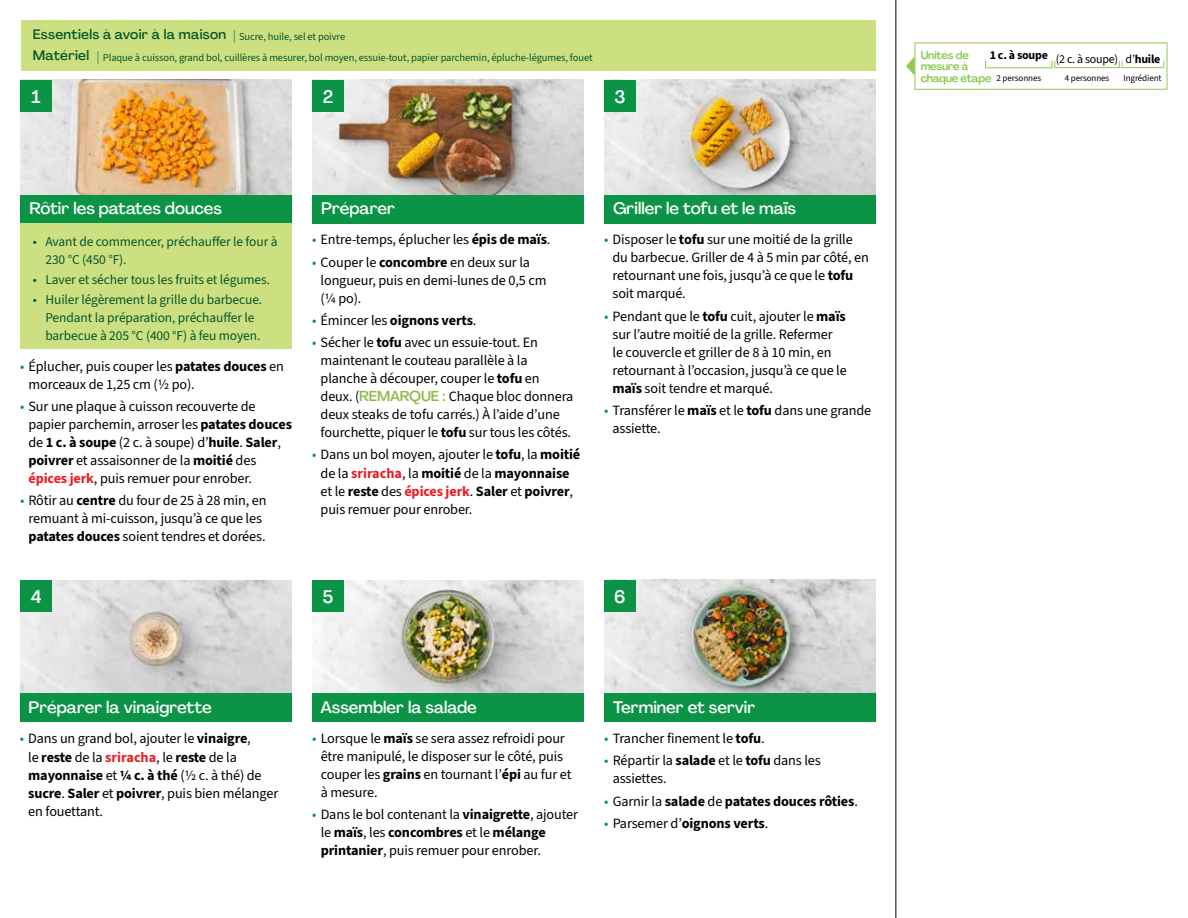
<style>
.page{position:relative;width:1188px;height:918px;background:#fff}
.page>*{position:absolute;margin:0;border:0;box-sizing:border-box;transform-origin:0 0}
.t1{font:500 18px "Agrandir";color:#fff}
.t2{font:500 16.5px "Agrandir";color:#fff}
.t3{font:14.25px/18px "Source Sans 3";letter-spacing:-.01em;color:#000}
.t4{font:700 14.25px "Source Sans 3";letter-spacing:-.01em;color:#000}
.t5{font:13.5px/18px "Source Sans 3";letter-spacing:-.01em;color:#05562c}
.t6{font:500 13.5px "Agrandir";letter-spacing:.02em;color:#05562c}
.t7{font:700 12px "Source Sans 3";letter-spacing:-.02em;color:#000}
.t8{font:500 11.1px/11.7px "Agrandir";letter-spacing:-.015em;color:#82c341}
.t9{font:10.5px "Source Sans 3";letter-spacing:-.01em;color:#05562c}
.t10{font:9px "Source Sans 3";letter-spacing:-.01em;color:#000}
.s1{font-family:"Agrandir";font-weight:500;font-size:13.5px}
.s2{color:#0b9446}
.s3{font-weight:700}
.s4{font-weight:700;color:#ed1d24}
.s5{font-weight:400;color:#0b9446}
.s6{font-weight:400}
.s7{font-family:"Agrandir";font-weight:500;color:#8cba42}
</style>
<div class="page">
<img style="left:20px;top:580px;width:272px;height:113px">
<img style="left:312px;top:580px;width:272px;height:113px">
<img style="left:604px;top:580px;width:272px;height:113px">
<img style="left:20px;top:80px;width:272px;height:115px">
<img style="left:312px;top:80px;width:272px;height:115px">
<img style="left:604px;top:80px;width:272px;height:115px">
<div style="left:312px;top:195px;width:272px;height:29px;background:#0b9446"></div>
<div style="left:20px;top:195px;width:272px;height:29px;background:#0b9446"></div>
<div style="left:20px;top:693px;width:272px;height:29px;background:#0b9446"></div>
<div style="left:312px;top:693px;width:272px;height:29px;background:#0b9446"></div>
<div style="left:604px;top:693px;width:272px;height:29px;background:#0b9446"></div>
<div style="left:604px;top:195px;width:272px;height:29px;background:#0b9446"></div>
<div style="left:21px;top:20px;width:855px;height:51px;background:#cde081"></div>
<div style="left:20px;top:224px;width:272px;height:125px;background:#cde081"></div>
<hr style="left:896px;top:0;width:1px;height:918px;background:#000">
<div style="left:20px;top:580px;width:32px;height:32px;background:#0b9446"></div>
<div style="left:20px;top:80px;width:32px;height:32px;background:#0b9446"></div>
<div style="left:312px;top:580px;width:32px;height:32px;background:#0b9446"></div>
<div style="left:312px;top:80px;width:32px;height:32px;background:#0b9446"></div>
<div style="left:604px;top:580px;width:32px;height:32px;background:#0b9446"></div>
<div style="left:604px;top:80px;width:32px;height:32px;background:#0b9446"></div>
<svg style="left:906px;top:56px;width:9px;height:20px"></svg>
<div style="left:915px;top:43px;width:252px;height:47px;border:1px solid #91c84e"></div>
<div style="left:985px;top:61px;width:67px;height:7px;border:1px solid #91c84e"></div>
<div style="left:1054px;top:60px;width:66px;height:8px;border:1px solid #91c84e"></div>
<div style="left:1122px;top:60px;width:42px;height:8px;border:1px solid #91c84e"></div>
<p class="t6" style="left:33px;top:26px;width:195px">Essentiels à avoir à la maison</p>
<p class="t9" style="left:233px;top:30px;width:113px"><span class="s1">|</span> Sucre, huile, sel et poivre</p>
<p class="t6" style="left:33px;top:47px;width:58px">Matériel</p>
<p class="t9" style="left:97px;top:51px;width:497px"><span class="s1">|</span> Plaque à cuisson, grand bol, cuillères à mesurer, bol moyen, essuie-tout, papier parchemin, épluche-légumes, fouet</p>
<p class="t1" style="left:32px;top:86px;width:11px">1</p>
<p class="t1" style="left:323px;top:86px;width:12px">2</p>
<p class="t1" style="left:614px;top:85px;width:13px">3</p>
<p class="t2" style="left:29px;top:198px;width:194px">Rôtir les patates douces</p>
<p class="t5" style="left:45px;top:232px;width:234px;text-indent:-13px">• Avant de commencer, préchauffer le four à<br>230 °C (450 °F).</p>
<p class="t5" style="left:33px;top:271px;width:239px">• Laver et sécher tous les fruits et légumes.</p>
<p class="t5" style="left:45px;top:291px;width:218px;text-indent:-13px">• Huiler légèrement la grille du barbecue.<br>Pendant la préparation, préchauffer le barbecue à 205 °C (400 °F) à feu moyen.</p>
<p class="t3" style="left:29px;top:357px;width:257px;text-indent:-9px"><span class="s2">•</span> Éplucher, puis couper les <span class="s3">patates douces</span> en morceaux de 1,25 cm (½ po).</p>
<p class="t3" style="left:29px;top:397px;width:265px;text-indent:-9px"><span class="s2">•</span> Sur une plaque à cuisson recouverte de papier parchemin, arroser les <span class="s3">patates douces </span>de <span class="s3">1 c. à soupe</span> (2 c. à soupe) d’<span class="s3">huile</span>. <span class="s3">Saler</span>, <span class="s3">poivrer</span> et assaisonner de la <span class="s3">moitié</span> des <span class="s4">épices jerk</span>, puis remuer pour enrober.</p>
<p class="t3" style="left:20px;top:491px;width:248px;text-align:center"><span class="s2">•</span> Rôtir au <span class="s3">centre</span> du four de 25 à 28 min, en remuant à mi-cuisson, jusqu’à ce que les <span class="s3">patates douces</span> soient tendres et dorées.</p>
<p class="t1" style="left:31px;top:585px;width:12px">4</p>
<p class="t2" style="left:321px;top:198px;width:75px">Préparer</p>
<p class="t2" style="left:613px;top:198px;width:184px">Griller le tofu et le maïs</p>
<p class="t3" style="left:312px;top:231px;width:240px"><span class="s2">•</span> Entre-temps, éplucher les <span class="s3">épis de maïs</span>.</p>
<p class="t3" style="left:321px;top:253px;width:228px;text-indent:-9px"><span class="s2">•</span> Couper le <span class="s3">concombre</span> en deux sur la longueur, puis en demi-lunes de 0,5 cm (¼ po).</p>
<p class="t4" style="left:312px;top:311px;width:166px"><span class="s5">•</span> <span class="s6">Émincer les</span> oignons verts<span class="s6">.</span></p>
<p class="t3" style="left:321px;top:333px;width:254px;text-indent:-9px"><span class="s2">•</span> Sécher le <span class="s3">tofu</span> avec un essuie-tout. En maintenant le couteau parallèle à la planche à découper, couper le <span class="s3">tofu</span> en deux. (<span class="s7">REMARQUE :</span> Chaque bloc donnera deux steaks de tofu carrés.) À l’aide d’une fourchette, piquer le <span class="s3">tofu</span> sur tous les côtés.</p>
<p class="t3" style="left:321px;top:446px;width:261px;text-indent:-9px"><span class="s2">•</span> Dans un bol moyen, ajouter le <span class="s3">tofu</span>, la <span class="s3">moitié </span>de la <span class="s4">sriracha</span>, la <span class="s3">moitié</span> de la <span class="s3">mayonnaise </span>et le <span class="s3">reste</span> des <span class="s4">épices jerk</span>. <span class="s3">Saler</span> et <span class="s3">poivrer</span>, puis remuer pour enrober.</p>
<p class="t3" style="left:613px;top:231px;width:258px;text-indent:-9px"><span class="s2">•</span> Disposer le <span class="s3">tofu</span> sur une moitié de la grille du barbecue. Griller de 4 à 5 min par côté, en retournant une fois, jusqu’à ce que le <span class="s3">tofu </span>soit marqué.</p>
<p class="t3" style="left:613px;top:307px;width:236px;text-indent:-9px"><span class="s2">•</span> Pendant que le <span class="s3">tofu</span> cuit, ajouter le <span class="s3">maïs </span>sur l’autre moitié de la grille. Refermer le couvercle et griller de 8 à 10 min, en retournant à l’occasion, jusqu’à ce que le <span class="s3">maïs</span> soit tendre et marqué.</p>
<p class="t3" style="left:613px;top:401px;width:260px;text-indent:-9px"><span class="s2">•</span> Transférer le <span class="s3">maïs</span> et le <span class="s3">tofu</span> dans une grande assiette.</p>
<p class="t1" style="left:323px;top:585px;width:12px">5</p>
<p class="t1" style="left:614px;top:585px;width:13px">6</p>
<p class="t2" style="left:29px;top:697px;width:185px">Préparer la vinaigrette</p>
<p class="t2" style="left:321px;top:697px;width:158px">Assembler la salade</p>
<p class="t2" style="left:613px;top:697px;width:144px">Terminer et servir</p>
<p class="t3" style="left:28px;top:729px;width:252px;text-indent:-9px"><span class="s2">•</span> Dans un grand bol, ajouter le <span class="s3">vinaigre</span>,<br>le <span class="s3">reste</span> de la <span class="s4">sriracha</span>, le <span class="s3">reste</span> de la <span class="s3">mayonnaise</span> et <span class="s3">¼ c. à thé</span> (½ c. à thé) de <span class="s3">sucre</span>. <span class="s3">Saler</span> et <span class="s3">poivrer</span>, puis bien mélanger en fouettant.</p>
<p class="t3" style="left:321px;top:729px;width:252px;text-indent:-9px"><span class="s2">•</span> Lorsque le <span class="s3">maïs</span> se sera assez refroidi pour être manipulé, le disposer sur le côté, puis couper les <span class="s3">grains</span> en tournant l’<span class="s3">épi</span> au fur et à mesure.</p>
<p class="t3" style="left:321px;top:805px;width:259px;text-indent:-9px"><span class="s2">•</span> Dans le bol contenant la <span class="s3">vinaigrette</span>, ajouter le <span class="s3">maïs</span>, les <span class="s3">concombres</span> et le <span class="s3">mélange printanier</span>, puis remuer pour enrober.</p>
<p class="t3" style="left:604px;top:729px;width:162px"><span class="s2">•</span> Trancher finement le <span class="s3">tofu</span>.</p>
<p class="t3" style="left:613px;top:752px;width:210px;text-indent:-9px"><span class="s2">•</span> Répartir la <span class="s3">salade</span> et le <span class="s3">tofu</span> dans les assiettes.</p>
<p class="t4" style="left:604px;top:792px;width:255px"><span class="s5">•</span> <span class="s6">Garnir la</span> salade <span class="s6">de</span> patates douces rôties<span class="s6">.</span></p>
<p class="t4" style="left:604px;top:814px;width:166px"><span class="s5">•</span> <span class="s6">Parsemer d’</span>oignons verts<span class="s6">.</span></p>
<p class="t8" style="left:921px;top:49px;width:72px">Unités de mesure à chaque étape</p>
<p class="t7" style="left:990px;top:48px;width:172px">1 c. à soupe <span class="s6">(2 c. à soupe) d’</span>huile</p>
<p class="t10" style="left:997px;top:72px;width:46px">2 personnes</p>
<p class="t10" style="left:1065px;top:72px;width:46px">4 personnes</p>
<p class="t10" style="left:1123px;top:72px;width:40px">Ingrédient</p>
</div>
